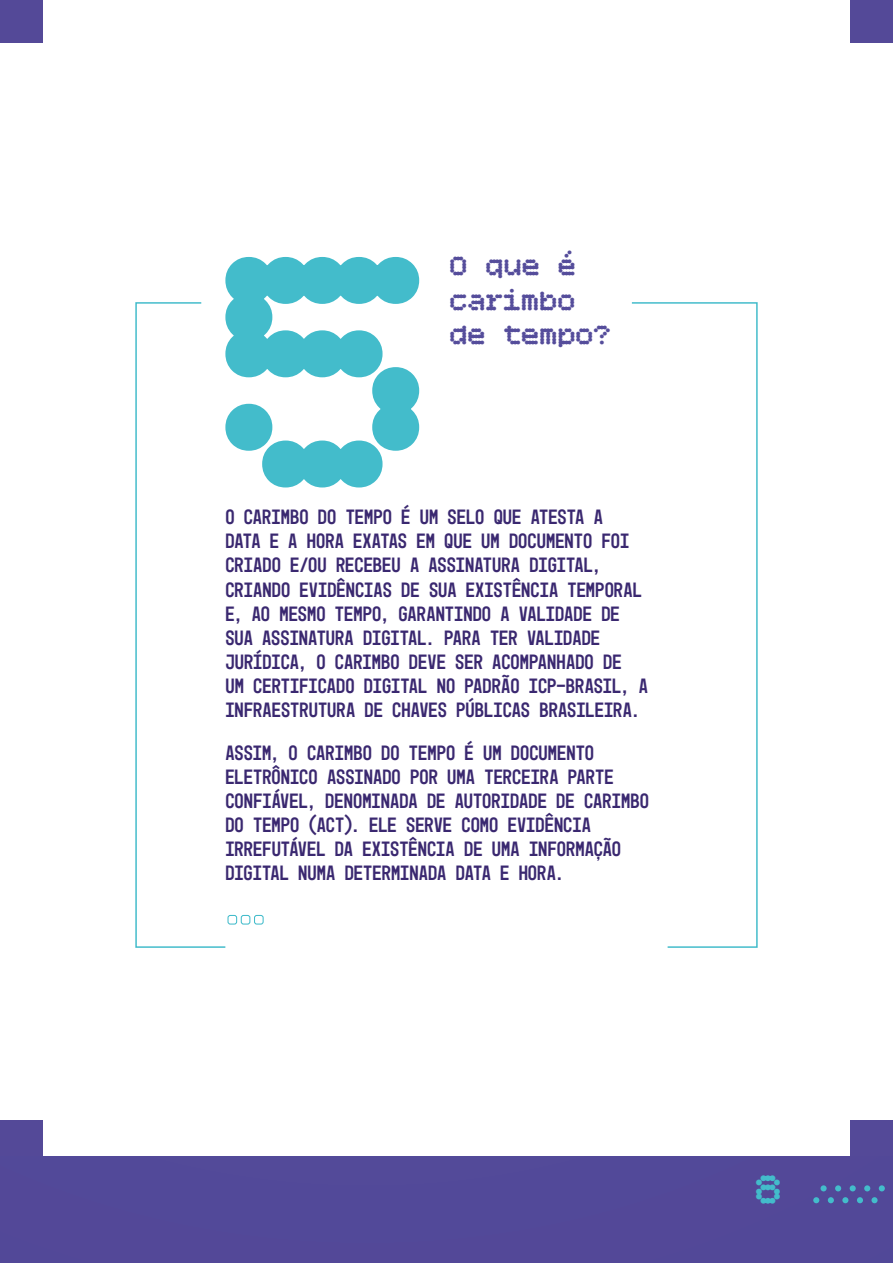
<style>
.page{position:relative;width:893px;height:1263px;background:#fff}
.page>*{position:absolute;margin:0;border:0;box-sizing:border-box;transform-origin:0 0}
.t1{font:367.2px "Bitcount Mono Single Medium Circle";color:#43bccb}
.t2{font:45px "Bitcount Mono Single Medium Circle";color:#43bccb}
.t3{font:30px/34.5px "Bitcount Mono Single Medium Circle";color:#554d9b}
.t4{font:21px/24.2px "Mono 45 Headline";color:#3a2870}
</style>
<div class="page">
<div style="left:850px;top:1120px;width:43px;height:100px;background:#544998"></div>
<div style="left:0;top:1120px;width:43px;height:100px;background:#544998"></div>
<div style="left:0;top:1157px;width:893px;height:106px;background:#524898"></div>
<div style="left:0;top:0;width:43px;height:43px;background:#544998"></div>
<div style="left:850px;top:0;width:43px;height:43px;background:#544998"></div>
<svg style="left:813px;top:1197px;width:6px;height:6px"></svg>
<svg style="left:828px;top:1197px;width:6px;height:6px"></svg>
<svg style="left:842px;top:1197px;width:6px;height:6px"></svg>
<svg style="left:857px;top:1197px;width:6px;height:6px"></svg>
<div style="left:871px;top:1197px;width:7px;height:6px;background:#43bccb;border-radius:50%"></div>
<div style="left:820px;top:1185px;width:7px;height:6px;background:#43bccb;border-radius:50%"></div>
<svg style="left:835px;top:1185px;width:6px;height:6px"></svg>
<svg style="left:850px;top:1185px;width:6px;height:6px"></svg>
<svg style="left:864px;top:1185px;width:6px;height:6px"></svg>
<svg style="left:879px;top:1185px;width:6px;height:6px"></svg>
<svg style="left:135px;top:302px;width:623px;height:646px"></svg>
<div style="left:227px;top:915px;width:10px;height:9px;border:1px solid #43bccb;border-radius:2px"></div>
<div style="left:241px;top:915px;width:9px;height:9px;border:1px solid #43bccb;border-radius:2px"></div>
<div style="left:254px;top:915px;width:10px;height:9px;border:1px solid #43bccb;border-radius:2px"></div>
<h1 class="t1" style="left:230px;top:110px;width:222px">5</h1>
<h3 class="t3" style="left:451px;top:248px;width:163px">O que é carimbo de tempo?</h3>
<p class="t4" style="left:225px;top:505px;width:424px">O CARIMBO DO TEMPO É UM SELO QUE ATESTA A<br>DATA E A HORA EXATAS EM QUE UM DOCUMENTO FOI CRIADO E/OU RECEBEU A ASSINATURA DIGITAL, CRIANDO EVIDÊNCIAS DE SUA EXISTÊNCIA TEMPORAL E, AO MESMO TEMPO, GARANTINDO A VALIDADE DE SUA ASSINATURA DIGITAL. PARA TER VALIDADE JURÍDICA, O CARIMBO DEVE SER ACOMPANHADO DE<br>UM CERTIFICADO DIGITAL NO PADRÃO ICP-BRASIL, A INFRAESTRUTURA DE CHAVES PÚBLICAS BRASILEIRA.</p>
<p class="t4" style="left:225px;top:740px;width:425px">ASSIM, O CARIMBO DO TEMPO É UM DOCUMENTO ELETRÔNICO ASSINADO POR UMA TERCEIRA PARTE CONFIÁVEL, DENOMINADA DE AUTORIDADE DE CARIMBO DO TEMPO (ACT). ELE SERVE COMO EVIDÊNCIA IRREFUTÁVEL DA EXISTÊNCIA DE UMA INFORMAÇÃO DIGITAL NUMA DETERMINADA DATA E HORA.</p>
<h2 class="t2" style="left:757px;top:1157px;width:28px">8</h2>
</div>
